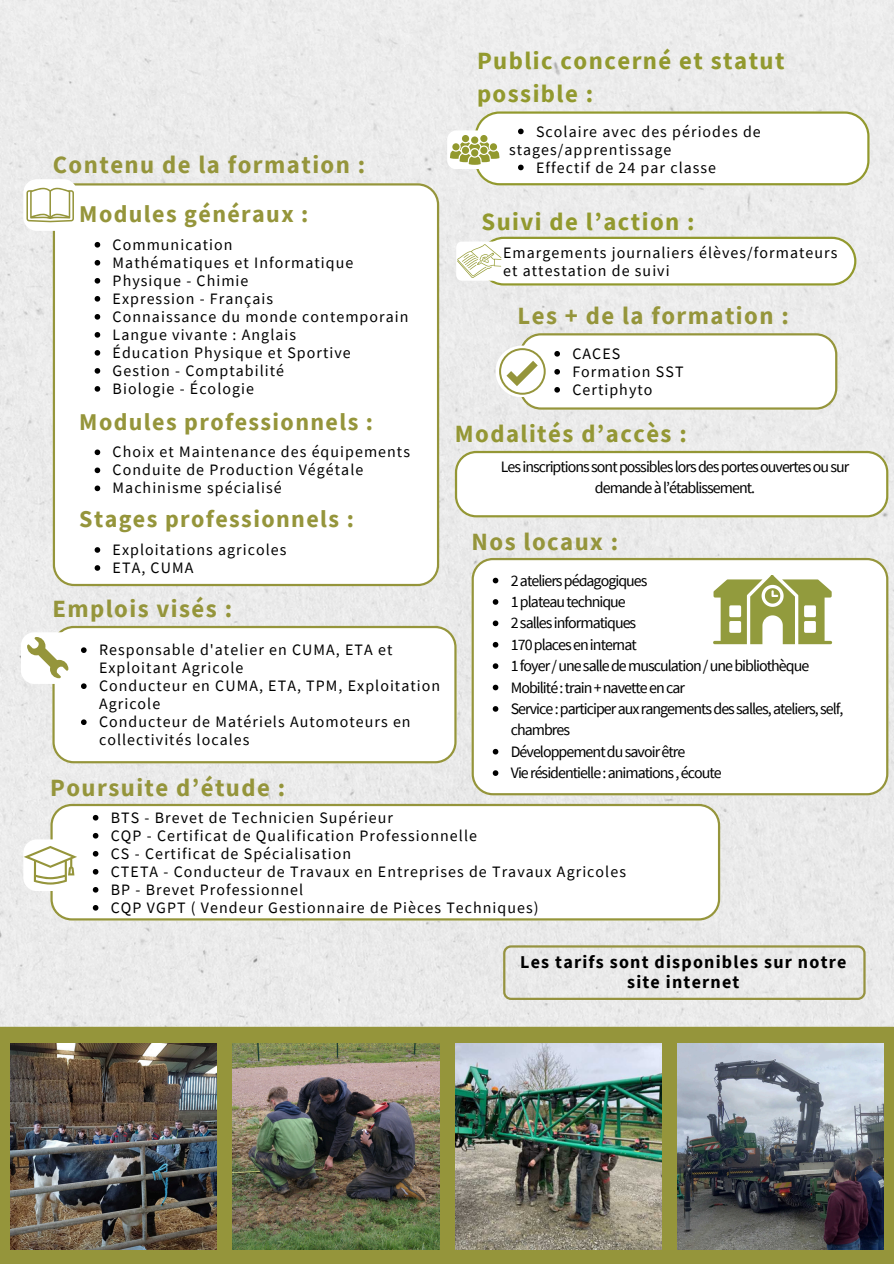
<style>
.page{position:relative;width:894px;height:1264px;background:#fff}
.page>*{position:absolute;margin:0;border:0;box-sizing:border-box;transform-origin:0 0}
.t1{font:700 24.75px "Source Sans Pro";letter-spacing:.06em;color:#95953b}
.t2{font:700 24.75px/33.8px "Source Sans Pro";letter-spacing:.06em;color:#92992e}
.t3{font:700 24.75px "Source Sans Pro";letter-spacing:.06em;color:#949735}
.t4{font:700 24px "Source Sans Pro";letter-spacing:.06em;color:#95953b}
.t5{font:700 18px/20.2px "Source Sans Pro";letter-spacing:.065em;color:#000;text-align:center}
.t6{font:15.9px/18px "Source Sans Pro";letter-spacing:.065em;color:#000}
.t7{font:15.9px/21.5px "Source Sans Pro";letter-spacing:-.06em;color:#000}
</style>
<div class="page">
<div style="left:0;top:0;width:893px;height:1026px;background:#ebebeb"></div>
<div style="left:0;top:1026px;width:893px;height:237px;background:#95953b"></div>
<img style="left:10px;top:1043px;width:206px;height:206px">
<img style="left:233px;top:1043px;width:206px;height:206px">
<img style="left:455px;top:1043px;width:206px;height:206px">
<img style="left:677px;top:1043px;width:206px;height:206px">
<svg style="left:53px;top:183px;width:386px;height:403px"></svg>
<div style="left:23px;top:179px;width:54px;height:52px;background:#fff;border-radius:14px"></div>
<svg style="left:26px;top:188px;width:48px;height:34px"></svg>
<div style="left:495px;top:345px;width:54px;height:52px;background:#fff;border-radius:26px"></div>
<svg style="left:499px;top:333px;width:337px;height:76px"></svg>
<svg style="left:50px;top:803px;width:670px;height:117px"></svg>
<svg style="left:93px;top:815px;width:5px;height:5px"></svg>
<svg style="left:93px;top:833px;width:5px;height:5px"></svg>
<svg style="left:93px;top:851px;width:5px;height:5px"></svg>
<svg style="left:93px;top:869px;width:5px;height:5px"></svg>
<svg style="left:93px;top:887px;width:5px;height:5px"></svg>
<svg style="left:93px;top:905px;width:5px;height:5px"></svg>
<div style="left:23px;top:839px;width:54px;height:52px;background:#fff;border-radius:14px"></div>
<svg style="left:24px;top:845px;width:53px;height:39px"></svg>
<svg style="left:471px;top:558px;width:417px;height:237px"></svg>
<svg style="left:492px;top:577px;width:6px;height:6px"></svg>
<svg style="left:492px;top:599px;width:6px;height:5px"></svg>
<svg style="left:492px;top:620px;width:6px;height:6px"></svg>
<svg style="left:492px;top:642px;width:6px;height:5px"></svg>
<svg style="left:492px;top:663px;width:6px;height:6px"></svg>
<svg style="left:492px;top:684px;width:6px;height:6px"></svg>
<svg style="left:492px;top:706px;width:6px;height:5px"></svg>
<svg style="left:492px;top:749px;width:6px;height:5px"></svg>
<svg style="left:492px;top:770px;width:6px;height:6px"></svg>
<svg style="left:713px;top:575px;width:118px;height:69px"></svg>
<svg style="left:95px;top:242px;width:5px;height:5px"></svg>
<svg style="left:95px;top:260px;width:5px;height:5px"></svg>
<svg style="left:95px;top:278px;width:5px;height:5px"></svg>
<svg style="left:95px;top:296px;width:5px;height:5px"></svg>
<svg style="left:95px;top:314px;width:5px;height:5px"></svg>
<svg style="left:95px;top:332px;width:5px;height:5px"></svg>
<svg style="left:95px;top:350px;width:5px;height:5px"></svg>
<svg style="left:95px;top:368px;width:5px;height:6px"></svg>
<svg style="left:95px;top:386px;width:5px;height:6px"></svg>
<svg style="left:95px;top:449px;width:5px;height:6px"></svg>
<svg style="left:95px;top:467px;width:5px;height:6px"></svg>
<svg style="left:95px;top:485px;width:5px;height:6px"></svg>
<svg style="left:95px;top:547px;width:5px;height:6px"></svg>
<svg style="left:95px;top:565px;width:5px;height:6px"></svg>
<svg style="left:52px;top:626px;width:404px;height:137px"></svg>
<svg style="left:81px;top:647px;width:6px;height:6px"></svg>
<svg style="left:81px;top:683px;width:6px;height:6px"></svg>
<svg style="left:81px;top:719px;width:6px;height:6px"></svg>
<div style="left:21px;top:632px;width:54px;height:52px;background:#fff;border-radius:14px"></div>
<svg style="left:27px;top:637px;width:41px;height:41px"></svg>
<svg style="left:503px;top:945px;width:362px;height:55px"></svg>
<svg style="left:455px;top:451px;width:433px;height:66px"></svg>
<svg style="left:456px;top:237px;width:400px;height:48px"></svg>
<div style="left:447px;top:130px;width:55px;height:39px;background:#fff;border-radius:9px"></div>
<svg style="left:450px;top:111px;width:419px;height:74px"></svg>
<p class="t1" style="left:53px;top:148px;width:314px">Contenu de la formation :</p>
<h1 class="t4" style="left:79px;top:198px;width:230px">Modules généraux :</h1>
<p class="t6" style="left:113px;top:235px;width:121px">Communication</p>
<p class="t6" style="left:113px;top:253px;width:242px">Mathématiques et Informatique</p>
<p class="t6" style="left:113px;top:271px;width:137px">Physique - Chimie</p>
<p class="t6" style="left:113px;top:289px;width:162px">Expression - Français</p>
<h1 class="t6" style="left:113px;top:307px;width:297px">Connaissance du monde contemporain</h1>
<p class="t6" style="left:113px;top:325px;width:185px">Langue vivante : Anglais</p>
<h1 class="t6" style="left:113px;top:343px;width:239px">Éducation Physique et Sportive</h1>
<p class="t6" style="left:113px;top:361px;width:173px">Gestion - Comptabilité</p>
<p class="t6" style="left:113px;top:379px;width:143px">Biologie - Écologie</p>
<p class="t4" style="left:79px;top:406px;width:295px">Modules professionnels :</p>
<p class="t6" style="left:113px;top:443px;width:299px">Choix et Maintenance des équipements</p>
<p class="t6" style="left:113px;top:461px;width:252px">Conduite de Production Végétale</p>
<p class="t6" style="left:113px;top:479px;width:170px">Machinisme spécialisé</p>
<p class="t4" style="left:79px;top:503px;width:276px">Stages professionnels :</p>
<p class="t6" style="left:113px;top:540px;width:175px">Exploitations agricoles</p>
<p class="t6" style="left:113px;top:558px;width:82px">ETA, CUMA</p>
<p class="t1" style="left:52px;top:592px;width:181px">Emplois visés :</p>
<p class="t6" style="left:99px;top:640px;width:295px">Responsable d'atelier en CUMA, ETA et<br>Exploitant Agricole</p>
<p class="t6" style="left:99px;top:676px;width:342px">Conducteur en CUMA, ETA, TPM, Exploitation<br>Agricole</p>
<h1 class="t6" style="left:99px;top:712px;width:313px">Conducteur de Matériels Automoteurs en collectivités locales</h1>
<p class="t1" style="left:50px;top:771px;width:236px">Poursuite d’étude :</p>
<p class="t2" style="left:477px;top:43px;width:309px">Public concerné et statut possible :</p>
<p class="t6" style="left:536px;top:122px;width:226px">Scolaire avec des périodes de</p>
<p class="t6" style="left:509px;top:140px;width:164px">stages/apprentissage</p>
<p class="t6" style="left:536px;top:158px;width:182px">Effectif de 24 par classe</p>
<p class="t2" style="left:481px;top:205px;width:214px">Suivi de l’action :</p>
<h1 class="t6" style="left:503px;top:243px;width:335px">Emargements journaliers élèves/formateurs et attestation de suivi</h1>
<h1 class="t1" style="left:517px;top:299px;width:273px">Les + de la formation :</h1>
<p class="t6" style="left:572px;top:344px;width:49px">CACES</p>
<h1 class="t6" style="left:572px;top:362px;width:113px">Formation SST</h1>
<h1 class="t6" style="left:572px;top:380px;width:82px">Certiphyto</h1>
<p class="t3" style="left:455px;top:418px;width:233px">Modalités d’accès :</p>
<p class="t7" style="left:500px;top:455px;width:350px;text-align:center">Lesinscriptionssontpossibleslorsdesportesouvertesousur demandeàl’établissement.</p>
<p class="t1" style="left:471px;top:525px;width:148px">Nos locaux :</p>
<p class="t7" style="left:510px;top:569px;width:138px">2atelierspédagogiques</p>
<p class="t7" style="left:510px;top:590px;width:117px">1plateautechnique</p>
<p class="t7" style="left:510px;top:612px;width:127px">2sallesinformatiques</p>
<p class="t7" style="left:510px;top:633px;width:127px">170placeseninternat</p>
<p class="t7" style="left:510px;top:654px;width:300px">1foyer/unesalledemusculation/unebibliothèque</p>
<p class="t7" style="left:510px;top:676px;width:176px">Mobilité:train+navetteencar</p>
<p class="t7" style="left:510px;top:697px;width:334px">Service:participerauxrangementsdessalles,ateliers,self, chambres</p>
<p class="t7" style="left:510px;top:740px;width:176px">Développementdusavoirêtre</p>
<h1 class="t7" style="left:510px;top:761px;width:212px">Vierésidentielle:animations,écoute</h1>
<p class="t6" style="left:111px;top:808px;width:284px">BTS - Brevet de Technicien Supérieur</p>
<p class="t6" style="left:111px;top:826px;width:367px">CQP - Certificat de Qualification Professionnelle</p>
<p class="t6" style="left:111px;top:844px;width:242px">CS - Certificat de Spécialisation</p>
<h1 class="t6" style="left:111px;top:862px;width:516px">CTETA - Conducteur de Travaux en Entreprises de Travaux Agricoles</h1>
<p class="t6" style="left:111px;top:880px;width:194px">BP - Brevet Professionnel</p>
<p class="t6" style="left:111px;top:898px;width:429px">CQP VGPT ( Vendeur Gestionnaire de Pièces Techniques)</p>
<p class="t5" style="left:520px;top:951px;width:327px">Les tarifs sont disponibles sur notre site internet</p>
</div>
